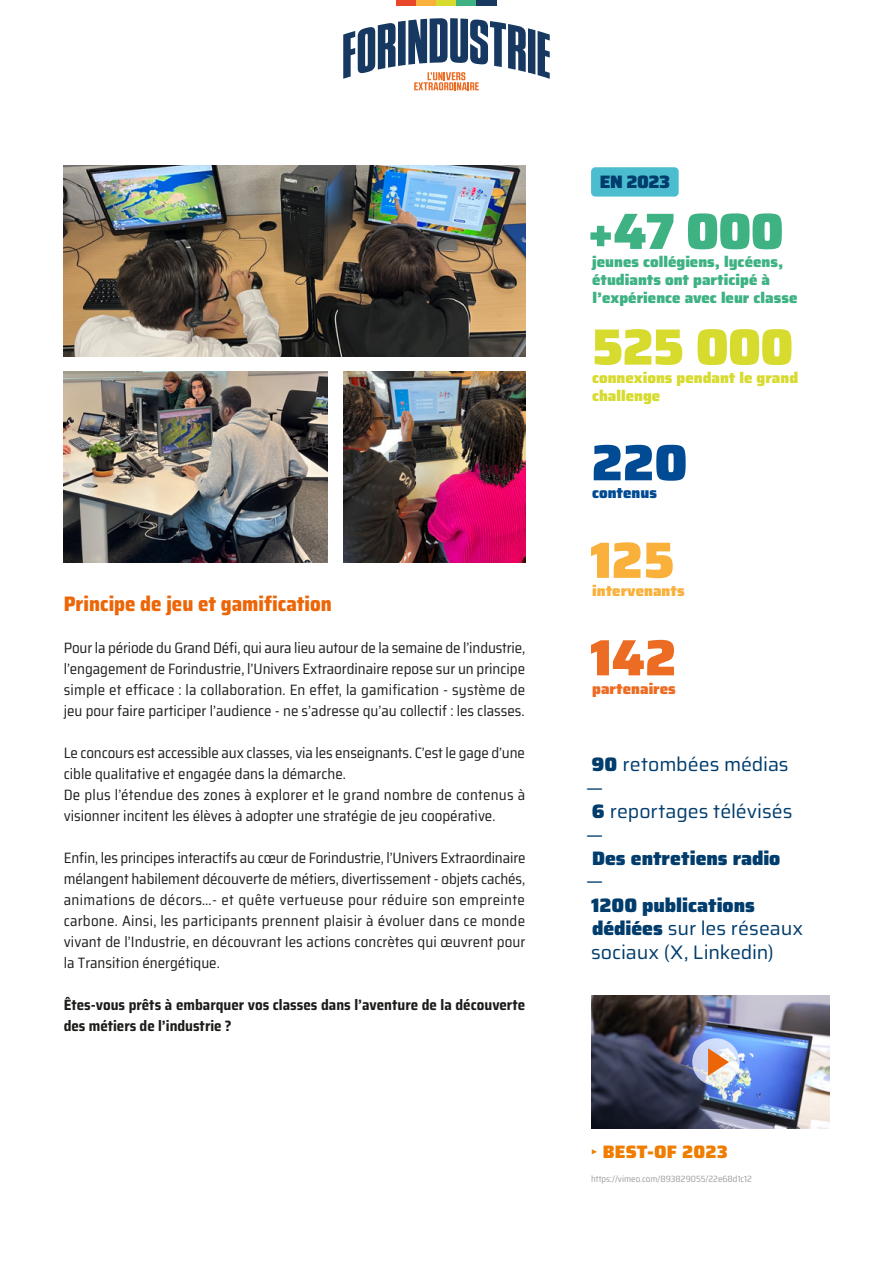
<style>
.page{position:relative;width:893px;height:1263px;background:#fff}
.page>*{position:absolute;margin:0;border:0;box-sizing:border-box;transform-origin:0 0}
.t1{font:900 51px "Saira";color:#3fb284}
.t2{font:900 51px "Saira";letter-spacing:-.025em;color:#d7db2d}
.t3{font:900 51px "Saira";color:#004b93}
.t4{font:900 51px "Saira";color:#f9b13c}
.t5{font:900 51px "Saira";color:#ed6c23}
.t6{font:800 semi-condensed 21px "Saira";color:#ec6608}
.t7{font:19.5px/23.4px "Saira";color:#003c6c}
.t8{font:900 19.5px "Saira";color:#003c6c}
.t9{font:900 18px "Saira";letter-spacing:.01em;color:#ef7d00}
.t10{font:900 18px "Saira";letter-spacing:-.025em;color:#003c6c}
.t11{font:900 15.15px/18.1px "Saira";color:#3fb284}
.t12{font:900 15.15px/18.1px "Saira";color:#d7db2d}
.t13{font:900 15.15px "Saira";color:#f9b13c}
.t14{font:900 15.15px "Saira";color:#ed6c23}
.t15{font:900 15.15px "Saira";color:#004b93}
.t16{font:semi-condensed 15px/21px "Saira";color:#1d1d1b;text-align:justify}
.t17{font:700 semi-condensed 15px/21px "Saira";color:#1d1d1b}
.t18{font:semi-condensed 9px "Saira";color:#9d9d9c}
.s1{font-weight:900}
</style>
<div class="page">
<div style="left:591px;top:167px;width:88px;height:30px;background:#4bbdcf;border-radius:4px"></div>
<svg style="left:343px;top:18px;width:207px;height:72px"></svg>
<div style="left:396px;top:0;width:20px;height:5px;background:#e84729"></div>
<div style="left:416px;top:0;width:20px;height:5px;background:#f9b13c"></div>
<div style="left:436px;top:0;width:21px;height:5px;background:#d7db2d"></div>
<div style="left:457px;top:0;width:20px;height:5px;background:#3fb284"></div>
<div style="left:477px;top:0;width:20px;height:5px;background:#173861"></div>
<img style="left:64px;top:372px;width:263px;height:190px">
<img style="left:64px;top:165px;width:461px;height:191px">
<img style="left:343px;top:372px;width:182px;height:190px">
<img style="left:591px;top:995px;width:238px;height:134px">
<svg style="left:692px;top:1038px;width:48px;height:48px"></svg>
<svg style="left:708px;top:1048px;width:21px;height:28px"></svg>
<h2 class="t6" style="left:64px;top:588px;width:270px">Principe de jeu et gamification</h2>
<p class="t16" style="left:64px;top:637px;width:463px">Pour la période du Grand Défi, qui aura lieu autour de la semaine de l’industrie, l’engagement de Forindustrie, l’Univers Extraordinaire repose sur un principe simple et efficace : la collaboration. En effet, la gamification - système de jeu pour faire participer l’audience - ne s’adresse qu’au collectif : les classes.</p>
<p class="t16" style="left:64px;top:742px;width:463px;text-align:left">Le concours est accessible aux classes, via les enseignants. C’est le gage d’une cible qualitative et engagée dans la démarche.<br>De plus l’étendue des zones à explorer et le grand nombre de contenus à visionner incitent les élèves à adopter une stratégie de jeu coopérative.</p>
<p class="t16" style="left:64px;top:847px;width:463px">Enfin, les principes interactifs au cœur de Forindustrie, l’Univers Extraordinaire mélangent habilement découverte de métiers, divertissement - objets cachés, animations de décors…- et quête vertueuse pour réduire son empreinte carbone. Ainsi, les participants prennent plaisir à évoluer dans ce monde vivant de l’Industrie, en découvrant les actions concrètes qui œuvrent pour la Transition énergétique.</p>
<p class="t17" style="left:64px;top:994px;width:463px">Êtes-vous prêts à embarquer vos classes dans l’aventure de la découverte des métiers de l’industrie ?</p>
<p class="t10" style="left:600px;top:167px;width:72px">EN 2023</p>
<h1 class="t1" style="left:587px;top:190px;width:199px">+47 000</h1>
<p class="t11" style="left:592px;top:252px;width:207px">jeunes collégiens, lycéens, étudiants ont participé à l’expérience avec leur classe</p>
<h1 class="t2" style="left:591px;top:305px;width:204px">525 000</h1>
<p class="t12" style="left:592px;top:368px;width:208px">connexions pendant le grand challenge</p>
<h1 class="t3" style="left:591px;top:421px;width:98px">220</h1>
<p class="t15" style="left:592px;top:481px;width:66px">contenus</p>
<h1 class="t4" style="left:591px;top:519px;width:86px">125</h1>
<p class="t13" style="left:592px;top:578px;width:94px">intervenants</p>
<h1 class="t5" style="left:591px;top:616px;width:87px">142</h1>
<p class="t14" style="left:592px;top:676px;width:85px">partenaires</p>
<h3 class="t7" style="left:586px;top:752px;width:208px"><span class="s1">90</span> retombées médias —<br><span class="s1">6</span> reportages télévisés —</h3>
<h3 class="t8" style="left:592px;top:842px;width:190px">Des entretiens radio</h3>
<h3 class="t7" style="left:586px;top:869px;width:19px">—</h3>
<h3 class="t7" style="left:591px;top:892px;width:214px"><span class="s1">1200 publications dédiées</span> sur les réseaux sociaux (X, Linkedin)</h3>
<p class="t9" style="left:591px;top:1137px;width:138px">→ BEST-OF 2023</p>
<p class="t18" style="left:591px;top:1172px;width:162px">https://vimeo.com/893829055/22e68d1c12</p>
</div>
